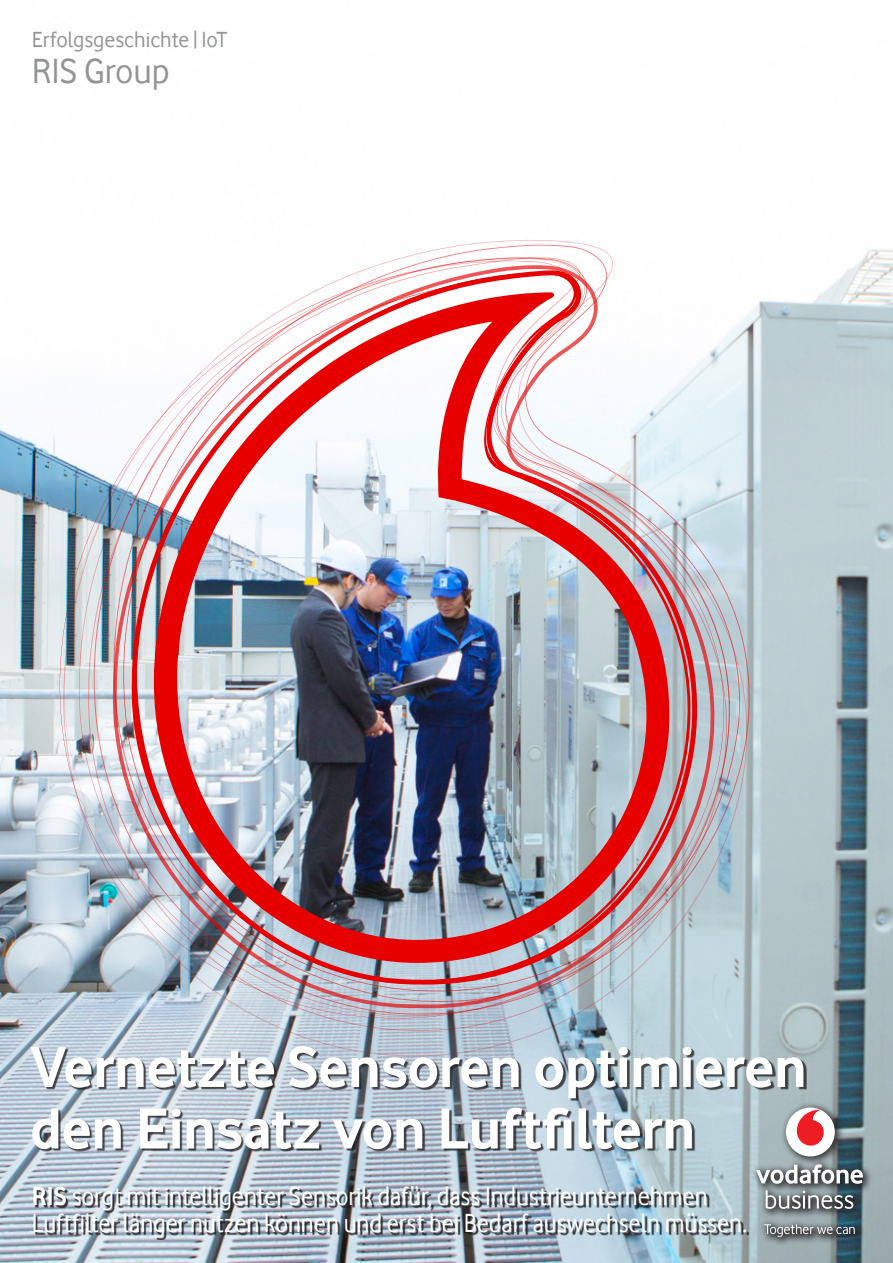
<style>
.page{position:relative;width:893px;height:1263px;background:#fff}
.page>*{position:absolute;margin:0;border:0;box-sizing:border-box;transform-origin:0 0}
.S12_44_44_pt{font:700 60px/61.5px "Vodafone Rg";letter-spacing:-.01em;color:#fff}
.TC5__15_15{font:36px "Vodafone Rg";letter-spacing:-.005em;color:#929495}
.TB5_18_18{font:27px/27px "Vodafone Rg";color:#fff;scale:.93 1}
.TC5__15_15-2{font:22.5px "Vodafone Rg";color:#929495}
.s1{font-weight:700}
</style>
<div class="page">
<img style="left:0;top:249px;width:893px;height:1014px">
<div style="left:35px;top:1188px;width:714px;height:52px;background:#231f20;opacity:.9"></div>
<div style="left:751px;top:1102px;width:122px;height:145px;background:#231f20;opacity:.8"></div>
<div style="left:786px;top:1107px;width:49px;height:49px;background:#fff;border-radius:50%"></div>
<svg style="left:807px;top:1110px;width:17px;height:36px"></svg>
<svg style="left:756px;top:1164px;width:107px;height:20px"></svg>
<svg style="left:766px;top:1190px;width:87px;height:19px;background:#899093"></svg>
<svg style="left:764px;top:1224px;width:91px;height:13px"></svg>
<svg style="left:63px;top:240px;width:684px;height:808px"></svg>
<img style="left:19px;top:272px;width:756px;height:719px">
<img style="left:154px;top:292px;width:530px;height:671px">
<div style="left:32px;top:1048px;width:775px;height:104px;background:#231f20;opacity:.8"></div>
<p class="TC5__15_15-2" style="left:32px;top:27px;width:197px">Erfolgsgeschichte | IoT</p>
<p class="TC5__15_15" style="left:32px;top:51px;width:139px">RIS Group</p>
<p class="S12_44_44_pt" style="left:30px;top:1035px;width:778px">Vernetzte Sensoren optimieren den Einsatz von Luftfiltern</p>
<p class="TB5_18_18" style="left:32px;top:1182px;width:770px"><span class="s1">RIS</span> sorgt mit intelligenter Sensorik dafür, dass Industrieunternehmen<br>Luftfilter länger nutzen können und erst bei Bedarf auswechseln müssen.</p>
</div>
